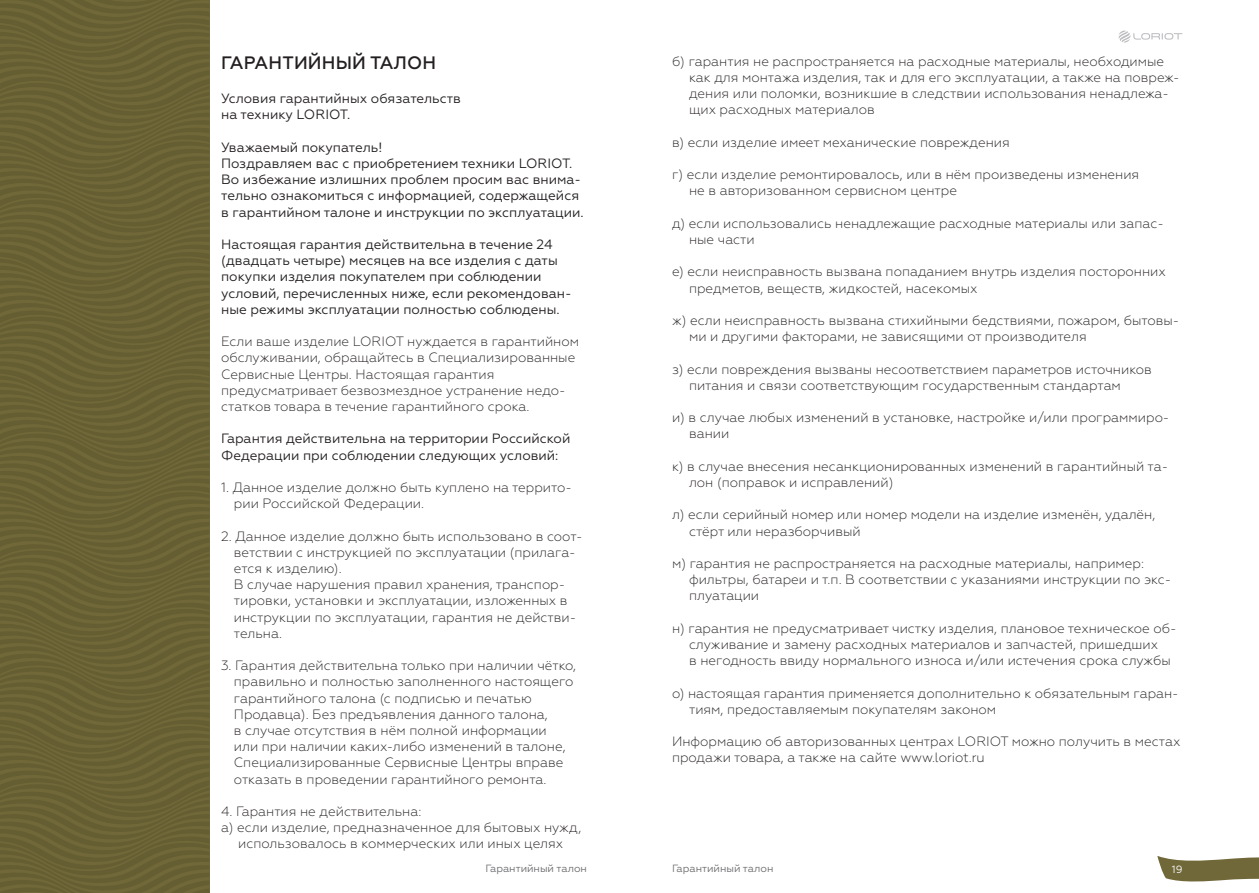
<style>
.page{position:relative;width:1259px;height:893px;background:#fff}
.page>*{position:absolute;margin:0;border:0;box-sizing:border-box;transform-origin:0 0}
.t1{font:500 18px "Geometria";letter-spacing:.01em;color:#231f20}
.t2{font:300 13.5px/16.2px "Geometria";color:#231f20}
.t3{font:13.5px/16.2px "Geometria";color:#231f20}
.t4{font:10.5px "Geometria";color:#6c6d70}
.t5{font:10.5px "Geometria";color:#fff}
</style>
<div class="page">
<svg style="left:1157px;top:856px;width:102px;height:26px"></svg>
<svg style="left:1118px;top:31px;width:64px;height:12px"></svg>
<svg style="left:0;top:0;width:209px;height:893px;background:#696234"></svg>
<p class="t1" style="left:221px;top:52px;width:216px">ГАРАНТИЙНЫЙ ТАЛОН</p>
<p class="t3" style="left:221px;top:90px;width:241px">Условия гарантийных обязательств на технику LORIOT.</p>
<p class="t3" style="left:221px;top:139px;width:163px">Уважаемый покупатель!</p>
<p class="t3" style="left:221px;top:155px;width:353px">Поздравляем вас с приобретением техники LORIOT.</p>
<p class="t3" style="left:221px;top:171px;width:364px">Во избежание излишних проблем просим вас внима&shy;тельно ознакомиться с информацией, содержащейся в гарантийном талоне и инструкции по эксплуатации.</p>
<p class="t3" style="left:221px;top:236px;width:338px">Настоящая гарантия действительна в течение 24 (двадцать четыре) месяцев на все изделия с даты покупки изделия покупателем при соблюдении</p>
<p class="t3" style="left:221px;top:285px;width:352px">условий, перечисленных ниже, если рекомендован&shy;ные режимы эксплуатации полностью соблюдены.</p>
<p class="t2" style="left:221px;top:333px;width:359px">Если ваше изделие LORIOT нуждается в гарантийном обслуживании, обращайтесь в Специализированные<br>Сервисные Центры. Настоящая гарантия</p>
<p class="t2" style="left:221px;top:382px;width:346px">предусматривает безвозмездное устранение недо&shy;статков товара в течение гарантийного срока.</p>
<p class="t3" style="left:221px;top:430px;width:351px">Гарантия действительна на территории Российской<br>Федерации при соблюдении следующих условий:</p>
<p class="t2" style="left:234px;top:479px;width:339px;text-indent:-13px">1. Данное изделие должно быть куплено на террито&shy;рии Российской Федерации.</p>
<p class="t2" style="left:234px;top:528px;width:350px;text-indent:-13px">2. Данное изделие должно быть использовано в соот&shy;ветствии с инструкцией по эксплуатации (прилага&shy;ется к изделию).<br>В случае нарушения правил хранения, транспор&shy;тировки, установки и эксплуатации, изложенных в инструкции по эксплуатации, гарантия не действи&shy;тельна.</p>
<p class="t2" style="left:234px;top:657px;width:344px;text-indent:-13px">3. Гарантия действительна только при наличии чётко, правильно и полностью заполненного настоящего гарантийного талона (с подписью и печатью Продавца). Без предъявления данного талона,<br>в случае отсутствия в нём полной информации<br>или при наличии каких-либо изменений в талоне, Специализированные Сервисные Центры вправе отказать в проведении гарантийного ремонта.</p>
<p class="t2" style="left:221px;top:803px;width:202px">4. Гарантия не действительна:</p>
<p class="t2" style="left:221px;top:819px;width:362px;text-align:center">а) если изделие, предназначенное для бытовых нужд, использовалось в коммерческих или иных целях</p>
<p class="t2" style="left:689px;top:53px;width:492px;text-indent:-17px">б) гарантия не распространяется на расходные материалы, необходимые как для монтажа изделия, так и для его эксплуатации, а также на повреж&shy;дения или поломки, возникшие в следствии использования ненадлежа&shy;щих расходных материалов</p>
<p class="t2" style="left:672px;top:134px;width:339px">в) если изделие имеет механические повреждения</p>
<p class="t2" style="left:689px;top:166px;width:452px;text-indent:-17px">г) если изделие ремонтировалось, или в нём произведены изменения не в авторизованном сервисном центре</p>
<p class="t2" style="left:689px;top:215px;width:476px;text-indent:-17px">д) если использовались ненадлежащие расходные материалы или запас&shy;ные части</p>
<p class="t2" style="left:689px;top:264px;width:478px;text-indent:-17px">е) если неисправность вызвана попаданием внутрь изделия посторонних предметов, веществ, жидкостей, насекомых</p>
<p class="t2" style="left:689px;top:312px;width:492px;text-indent:-17px">ж) если неисправность вызвана стихийными бедствиями, пожаром, бытовы&shy;ми и другими факторами, не зависящими от производителя</p>
<p class="t2" style="left:689px;top:361px;width:464px;text-indent:-17px">з) если повреждения вызваны несоответствием параметров источников питания и связи соответствующим государственным стандартам</p>
<p class="t2" style="left:689px;top:409px;width:482px;text-indent:-17px">и) в случае любых изменений в установке, настройке и/или программиро&shy;вании</p>
<p class="t2" style="left:689px;top:458px;width:480px;text-indent:-17px">к) в случае внесения несанкционированных изменений в гарантийный та&shy;лон (поправок и исправлений)</p>
<p class="t2" style="left:689px;top:507px;width:468px;text-indent:-17px">л) если серийный номер или номер модели на изделие изменён, удалён, стёрт или неразборчивый</p>
<p class="t2" style="left:689px;top:555px;width:484px;text-indent:-17px">м) гарантия не распространяется на расходные материалы, например: фильтры, батареи и т.п. В соответствии с указаниями инструкции по экс&shy;плуатации</p>
<p class="t2" style="left:689px;top:620px;width:489px;text-indent:-17px">н) гарантия не предусматривает чистку изделия, плановое техническое об&shy;служивание и замену расходных материалов и запчастей, пришедших<br>в негодность ввиду нормального износа и/или истечения срока службы</p>
<p class="t2" style="left:689px;top:685px;width:491px;text-indent:-17px">о) настоящая гарантия применяется дополнительно к обязательным гаран&shy;тиям, предоставляемым покупателям законом</p>
<p class="t2" style="left:672px;top:733px;width:510px">Информацию об авторизованных центрах LORIOT можно получить в местах продажи товара, а также на сайте www.loriot.ru</p>
<p class="t4" style="left:485px;top:862px;width:103px">Гарантийный талон</p>
<p class="t5" style="left:1171px;top:864px;width:12px">19</p>
<p class="t4" style="left:672px;top:862px;width:103px">Гарантийный талон</p>
</div>
